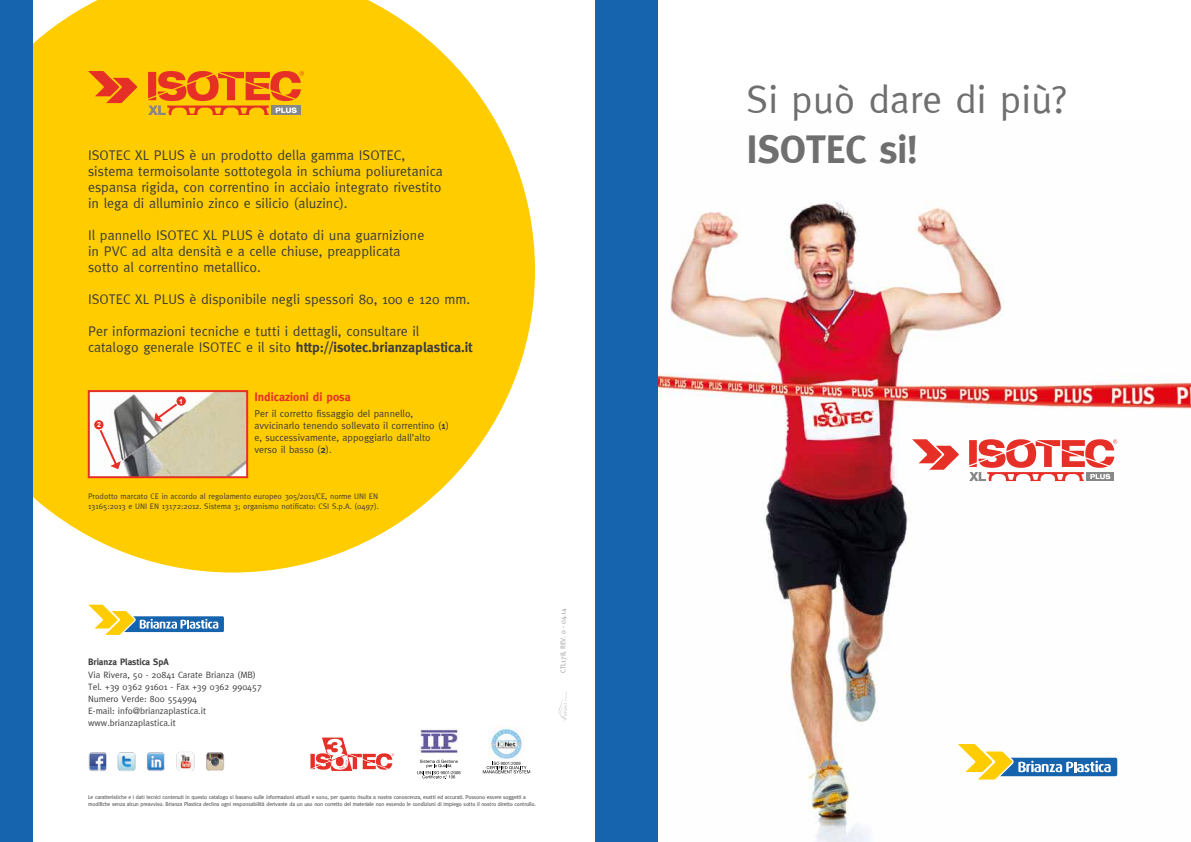
<style>
.page{position:relative;width:1191px;height:842px;background:#fff}
.page>*{position:absolute;margin:0;border:0;box-sizing:border-box;transform-origin:0 0}
.t1{font:39.2px "Meta Normal";color:#706f6f}
.t2{font:700 39.2px "Meta";color:#706f6f}
.t3{font:14px/16px "Meta Normal";color:#3c3c3b}
.t4{font:700 14px "Meta";color:#3c3c3b}
.t5{font:700 12px "Meta";color:#e63027}
.t6{font:10px/12.1px "Meta Normal";color:#3c3c3b}
.t7{font:9.2px/12.2px "Meta Normal";color:#3c3c3b}
.t8{font:700 9.2px "Meta";color:#3c3c3b}
.t9{font:8px/10px "Meta Normal";color:#3c3c3b}
.t10{font:7px "Meta Normal";letter-spacing:-.02em;color:#9d9d9c}
.t11{font:700 6.9px "Arial";color:#fff}
.t12{font:5.6px/7px "Meta Normal";letter-spacing:-.02em;color:#3c3c3b}
.s1{font-family:"Meta Normal";font-weight:400}
.s2{font-family:"Meta";font-weight:700}
</style>
<div class="page">
<img style="left:657px;top:122px;width:534px;height:720px">
<svg style="left:32px;top:0;width:503px;height:572px;background:#fed324"></svg>
<div style="left:0;top:0;width:32px;height:842px;background:#1663ae"></div>
<img style="left:88px;top:751px;width:137px;height:20px">
<svg style="left:88px;top:605px;width:136px;height:30px"></svg>
<svg style="left:912px;top:439px;width:46px;height:31px"></svg>
<svg style="left:969px;top:439px;width:148px;height:42px"></svg>
<svg style="left:88px;top:71px;width:49px;height:32px;background:#f27f13"></svg>
<svg style="left:148px;top:71px;width:156px;height:44px;background:#ee831a"></svg>
<svg style="left:958px;top:744px;width:159px;height:35px"></svg>
<svg style="left:417px;top:760px;width:43px;height:19px"></svg>
<img style="left:420px;top:729px;width:39px;height:24px">
<svg style="left:483px;top:762px;width:47px;height:11px"></svg>
<img style="left:488px;top:727px;width:35px;height:32px">
<svg style="left:310px;top:737px;width:84px;height:34px"></svg>
<div style="left:595px;top:0;width:62px;height:842px;background:#1663ae"></div>
<svg style="left:558px;top:691px;width:9px;height:30px"></svg>
<img style="left:91px;top:393px;width:154px;height:82px">
<div style="left:88px;top:390px;width:160px;height:88px;border:2px solid #e63027"></div>
<svg style="left:154px;top:398px;width:30px;height:24px"></svg>
<svg style="left:96px;top:424px;width:25px;height:45px"></svg>
<div style="left:94px;top:420px;width:10px;height:10px;background:#e63027;border-radius:50%"></div>
<div style="left:93px;top:419px;width:12px;height:11px;border:1px solid #fff;border-radius:50%"></div>
<div style="left:176px;top:396px;width:10px;height:10px;background:#e63027;border-radius:50%"></div>
<div style="left:175px;top:395px;width:12px;height:12px;border:1px solid #fff;border-radius:50%"></div>
<p class="t3" style="left:88px;top:147px;width:356px;text-indent:47px">Xl Plus è un prodotto della gamma Isotec, sistema termoisolante sottotegola in schiuma poliuretanica espansa rigida, con correntino in acciaio integrato rivestito in lega di alluminio zinco e silicio (aluzinc).</p>
<p class="t3" style="left:88px;top:227px;width:338px">Il pannello ISOTEC XL Plus è dotato di una guarnizione in PVC ad alta densità e a celle chiuse, preapplicata sotto al correntino metallico.</p>
<p class="t3" style="left:88px;top:291px;width:383px">ISOTEC XL Plus è disponibile negli spessori 80, 100 e 120 mm.</p>
<p class="t3" style="left:88px;top:323px;width:333px">Per informazioni tecniche e tutti i dettagli, consultare il</p>
<p class="t4" style="left:88px;top:339px;width:386px"><span class="s1">catalogo generale ISOTEC e il sito</span> http://isotec.brianzaplastica.it</p>
<p class="t3" style="left:88px;top:147px;width:29px">Isotec</p>
<p class="t11" style="left:97px;top:420px;width:5px">2</p>
<p class="t11" style="left:179px;top:397px;width:5px">1</p>
<p class="t5" style="left:254px;top:390px;width:98px">Indicazioni di posa</p>
<p class="t6" style="left:254px;top:407px;width:196px">Per il corretto fissaggio del pannello, avvicinarlo tenendo sollevato il correntino (<span class="s2">1</span>) e, successivamente, appoggiarlo dall’alto verso il basso (<span class="s2">2</span>).</p>
<p class="t9" style="left:88px;top:491px;width:292px">Prodotto marcato CE in accordo al regolamento europeo 305/2011/CE, norme UNI EN<br>13165:2013 e UNI EN 13172:2012. Sistema 3; organismo notificato: CSI S.p.A. (0497).</p>
<p class="t8" style="left:88px;top:657px;width:82px">Brianza Plastica SpA</p>
<p class="t7" style="left:88px;top:668px;width:175px">Via Rivera, 50 - 20841 Carate Brianza (MB)<br>Tel. +39 0362 91601 - Fax +39 0362 990457<br>Numero Verde: 800 554994<br>E-mail: info@brianzaplastica.it www.brianzaplastica.it</p>
<p class="t10" style="left:559px;top:673px;width:66px;rotate:-90deg">CTL178, REV. 0 - 04.14</p>
<p class="t12" style="left:88px;top:793px;width:449px">Le caratteristiche e i dati tecnici contenuti in questo catalogo si basano sulle informazioni attuali e sono, per quanto risulta a nostra conoscenza, esatti ed accurati. Possono essere soggetti a modifiche senza alcun preavviso. Brianza Plastica declina ogni responsabilità derivante da un uso non corretto del materiale non essendo le condizioni di impiego sotto il nostro diretto controllo.</p>
<h1 class="t1" style="left:746px;top:77px;width:321px">Si può dare di più?</h1>
<h1 class="t2" style="left:746px;top:127px;width:172px">ISOTEC si!</h1>
</div>
